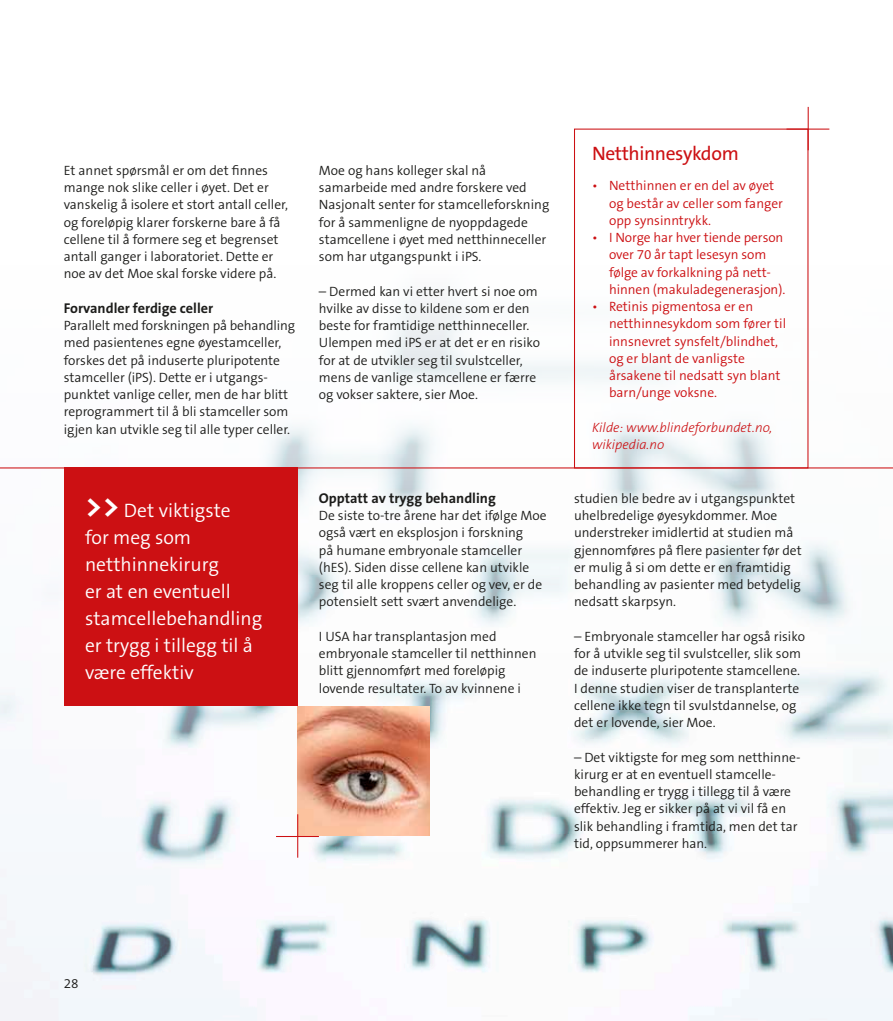
<style>
.page{position:relative;width:893px;height:1021px;background:#fff}
.page>*{position:absolute;margin:0;border:0;box-sizing:border-box;transform-origin:0 0}
.t1{font:300 19.5px/27px "The Sans B4";color:#fff}
.t2{font:19.5px "The Sans B5 Plain";letter-spacing:-.02em;color:#cc1013}
.t3{font:700 14.25px "The Sans B7";color:#1d1d1b}
.t4{font:300 13.5px/17.2px "The Sans B4";color:#1d1d1b}
.t5{font:300 13.5px/17.2px "The Sans B4";color:#cc1013}
.t6{font:italic 300 13.5px/17.2px "The Sans B3";color:#cc1013}
.s1{font-family:"The Sans B7";font-weight:700;font-size:31.5px}
</style>
<div class="page">
<img style="left:0;top:266px;width:893px;height:754px">
<hr style="left:808px;top:107px;width:1px;height:43px;background:#cc1013">
<hr style="left:786px;top:129px;width:43px;height:1px;background:#cc1013">
<div style="left:574px;top:129px;width:234px;height:339px;border:1px solid #cc1013"></div>
<div style="left:64px;top:467px;width:234px;height:239px;background:#cc1013"></div>
<img style="left:298px;top:706px;width:131px;height:130px">
<hr style="left:0;top:467px;width:893px;height:1px;background:#cc1013">
<hr style="left:297px;top:814px;width:1px;height:43px;background:#cc1013">
<hr style="left:276px;top:836px;width:43px;height:1px;background:#cc1013">
<p class="t4" style="left:64px;top:162px;width:226px">Et annet spørsmål er om det finnes mange nok slike celler i øyet. Det er vanskelig å isolere et stort antall celler, og foreløpig klarer forskerne bare å få cellene til å formere seg et begrenset antall ganger i laboratoriet. Dette er noe av det Moe skal forske videre på.</p>
<p class="t3" style="left:64px;top:300px;width:151px">Forvandler ferdige celler</p>
<p class="t4" style="left:64px;top:318px;width:233px">Parallelt med forskningen på behandling med pasientenes egne øyestamceller, forskes det på induserte pluripotente stamceller (iPS). Dette er i utgangs&shy;punktet vanlige celler, men de har blitt reprogrammert til å bli stamceller som igjen kan utvikle seg til alle typer celler.</p>
<h1 class="t1" style="left:85px;top:498px;width:179px"><span class="s1">&gt;&gt;</span> Det viktigste<br>for meg som netthinnekirurg<br>er at en eventuell stamcellebehandling er trygg i tillegg til å være effektiv</h1>
<p class="t4" style="left:319px;top:162px;width:232px">Moe og hans kolleger skal nå samarbeide med andre forskere ved Nasjonalt senter for stamcelleforskning for å sammenligne de nyoppdagede stamcellene i øyet med netthinneceller som har utgangspunkt i iPS.</p>
<p class="t4" style="left:319px;top:283px;width:223px">– Dermed kan vi etter hvert si noe om hvilke av disse to kildene som er den beste for framtidige netthinneceller.<br>Ulempen med iPS er at det er en risiko for at de utvikler seg til svulstceller, mens de vanlige stamcellene er færre og vokser saktere, sier Moe.</p>
<p class="t3" style="left:319px;top:490px;width:178px">Opptatt av trygg behandling</p>
<p class="t4" style="left:319px;top:507px;width:229px">De siste to-tre årene har det ifølge Moe også vært en eksplosjon i forskning<br>på humane embryonale stamceller (hES). Siden disse cellene kan utvikle seg til alle kroppens celler og vev, er de potensielt sett svært anvendelige.</p>
<p class="t4" style="left:319px;top:628px;width:219px">I USA har transplantasjon med embryonale stamceller til netthinnen blitt gjennomført med foreløpig lovende resultater. To av kvinnene i</p>
<h1 class="t2" style="left:592px;top:144px;width:148px">Netthinnesykdom</h1>
<p class="t5" style="left:609px;top:178px;width:175px;text-indent:-17px">• Netthinnen er en del av øyet og består av celler som fanger opp synsinntrykk.</p>
<p class="t5" style="left:609px;top:230px;width:178px;text-indent:-17px">• I Norge har hver tiende person over 70 år tapt lesesyn som følge av forkalkning på nett&shy;hinnen (makuladegenerasjon).</p>
<p class="t5" style="left:609px;top:299px;width:179px;text-indent:-17px">• Retinis pigmentosa er en netthinnesykdom som fører til innsnevret synsfelt/blindhet, og er blant de vanligste årsakene til nedsatt syn blant barn/unge voksne.</p>
<p class="t6" style="left:592px;top:419px;width:182px">Kilde: www.blindeforbundet.no, wikipedia.no</p>
<p class="t4" style="left:574px;top:490px;width:229px">studien ble bedre av i utgangspunktet uhelbredelige øyesykdommer. Moe understreker imidlertid at studien må gjennomføres på flere pasienter før det er mulig å si om dette er en framtidig behandling av pasienter med betydelig nedsatt skarpsyn.</p>
<p class="t4" style="left:574px;top:628px;width:232px">– Embryonale stamceller har også risiko for å utvikle seg til svulstceller, slik som de induserte pluripotente stamcellene.<br>I denne studien viser de transplanterte cellene ikke tegn til svulstdannelse, og det er lovende, sier Moe.</p>
<p class="t4" style="left:574px;top:749px;width:228px">– Det viktigste for meg som netthinne&shy;kirurg er at en eventuell stamcelle&shy;behandling er trygg i tillegg til å være effektiv. Jeg er sikker på at vi vil få en slik behandling i framtida, men det tar tid, oppsummerer han.</p>
<p class="t4" style="left:64px;top:975px;width:16px">28</p>
</div>
